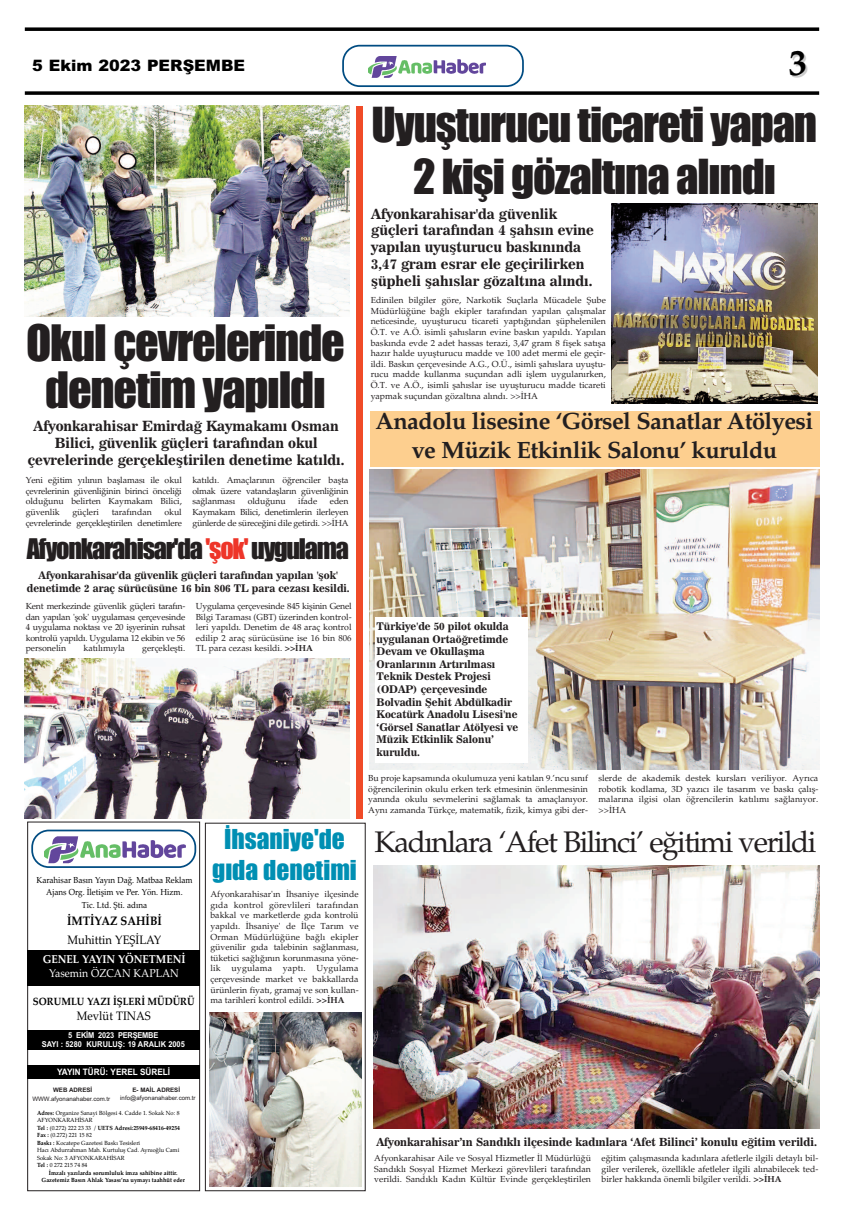
<style>
.page{position:relative;width:844px;height:1216px;background:#fff}
.page>*{position:absolute;margin:0;border:0;box-sizing:border-box;transform-origin:0 0}
.t1{font:46.38px/46.4px "Impact";letter-spacing:-.025em;color:#231f20;text-align:center}
.t2{font:44.62px/51.6px "Impact";letter-spacing:-.025em;color:#231f20;text-align:center}
.t3{font:700 36.57px "Palatino";color:#000}
.t4{font:29.75px "Palatino";letter-spacing:-.05em;color:#231f20}
.t5{font:26.25px "Impact";letter-spacing:-.05em;color:#231f20}
.t6{font:25.38px/30.4px "Impact";color:#008fb3;text-align:center}
.t7{font:700 23.62px/28.6px "Palatino";letter-spacing:-.025em;color:#231f20;text-align:center}
.t8{font:900 15.75px "Arial";color:#000}
.t9{font:14px/16.8px "News 706 BT Bold C";color:#231f20;text-align:center}
.t10{font:12.25px "Palatino Linotype";color:#000;scale:.92 1}
.t11{font:700 12.25px "Palatino Linotype";color:#000;scale:.92 1}
.t12{font:700 11.38px "Palatino Linotype";color:#fff;scale:.92 1}
.t13{font:11.38px "Palatino Linotype";color:#fff;scale:.92 1}
.t14{font:11.11px "News 706 BT Bold C";color:#231f20}
.t15{font:10.5px/12.6px "News 706 BT Bold C";color:#231f20;text-align:center}
.t16{font:700 10.5px "Palatino Linotype";color:#000;scale:.92 1}
.t17{font:700 8.84px "Arial";color:#fff;scale:.92 1}
.t18{font:8.75px/10.6px "Palatino";color:#231f20;text-align:justify}
.t19{font:8.75px/12.4px "Palatino Linotype";color:#000;text-align:center;scale:.92 1}
.t20{font:8.75px/10.6px "Palatino";letter-spacing:-.025em;color:#231f20;text-align:right}
.t21{font:700 8.05px/9.7px "Arial";color:#fff;text-align:center;scale:.92 1}
.t22{font:6.12px "Arial";color:#231f20}
.t23{font:700 6.12px "Arial";color:#231f20}
.t24{font:5.95px/7.5px "Palatino Linotype";color:#000;scale:.96 1}
.t25{font:700 5.95px/7.5px "Palatino Linotype";color:#000;text-align:center;scale:.96 1}
.s1{color:#ee3529}
.s2{font-weight:700}
</style>
<div class="page">
<div style="left:27px;top:821px;width:173px;height:370px;border:1px solid #231f20"></div>
<div style="left:27px;top:1065px;width:173px;height:13px;background:#000"></div>
<div style="left:27px;top:1030px;width:172px;height:20px;background:#000"></div>
<div style="left:27px;top:949px;width:173px;height:36px;background:#000"></div>
<svg style="left:342px;top:45px;width:181px;height:42px"></svg>
<img style="left:369px;top:54px;width:116px;height:26px">
<svg style="left:25px;top:91px;width:794px;height:4px;background:#1f1f1f"></svg>
<svg style="left:25px;top:27px;width:794px;height:4px;background:#1f1f1f"></svg>
<svg style="left:31px;top:829px;width:165px;height:39px"></svg>
<img style="left:25px;top:105px;width:324px;height:212px">
<img style="left:25px;top:659px;width:324px;height:159px">
<div style="left:356px;top:107px;width:6px;height:712px;background:#f04b28"></div>
<img style="left:611px;top:203px;width:205px;height:200px">
<div style="left:370px;top:411px;width:449px;height:55px;background:#fdcf8f"></div>
<img style="left:370px;top:469px;width:449px;height:300px">
<div style="left:375px;top:617px;width:152px;height:146px;background:#fff"></div>
<div style="left:205px;top:822px;width:160px;height:369px;border:1px solid #231f20"></div>
<img style="left:209px;top:1012px;width:153px;height:174px">
<img style="left:373px;top:865px;width:446px;height:263px">
<h3 class="t8" style="left:32px;top:57px;width:214px">5 Ekim 2023 PERŞEMBE</h3>
<h3 class="t3" style="left:788px;top:41px;width:20px">3</h3>
<h1 class="t1" style="left:26px;top:322px;width:320px">Okul çevrelerinde denetim yapıldı</h1>
<h3 class="t9" style="left:28px;top:417px;width:318px">Afyonkarahisar Emirdağ Kaymakamı Osman<br>Bilici, güvenlik güçleri tarafından okul çevrelerinde gerçekleştirilen denetime katıldı.</h3>
<p class="t18" style="left:26px;top:475px;width:158px">Yeni eğitim yılının başlaması ile okul çevrelerinin güvenliğinin birinci önceliği olduğunu belirten Kaymakam Bilici, güvenlik</p>
<p class="t18" style="left:192px;top:475px;width:158px">katıldı. Amaçlarının öğrenciler başta olmak üzere vatandaşların güvenliğinin sağlanması</p>
<p class="t18" style="left:247px;top:496px;width:40px">olduğunu</p>
<p class="t18" style="left:298px;top:496px;width:21px">ifade</p>
<p class="t18" style="left:192px;top:496px;width:158px;text-indent:137px">eden Kaymakam Bilici, denetimlerin ilerleyen günlerde de süreceğini dile getirdi. &gt;&gt;İHA</p>
<p class="t18" style="left:72px;top:506px;width:28px">güçleri</p>
<p class="t18" style="left:112px;top:506px;width:41px">tarafından</p>
<p class="t20" style="left:26px;top:506px;width:158px">okul<br>çevrelerinde gerçekleştirilen denetimlere</p>
<h3 class="t5" style="left:27px;top:535px;width:324px">Afyonkarahisar'da<span class="s1">'şok'</span>uygulama</h3>
<p class="t15" style="left:27px;top:569px;width:324px">Afyonkarahisar'da güvenlik güçleri tarafından yapılan 'şok' denetimde 2 araç sürücüsüne 16 bin 806 TL para cezası kesildi.</p>
<p class="t18" style="left:26px;top:600px;width:161px">Kent merkezinde güvenlik güçleri tarafın&shy;dan yapılan 'şok' uygulaması çerçevesinde 4 uygulama noktası ve 20 işyerinin ruhsat kontrolü yapıldı. Uygulama 12 ekibin ve 56 personelin</p>
<p class="t18" style="left:84px;top:643px;width:43px">katılımıyla</p>
<p class="t18" style="left:142px;top:643px;width:45px">gerçekleşti.</p>
<p class="t18" style="left:196px;top:600px;width:157px">Uygulama çerçevesinde 845 kişinin Genel Bilgi Taraması (GBT) üzerinden kontrol&shy;leri yapıldı. Denetim de 48 araç kontrol edilip 2 araç sürücüsüne ise 16 bin 806<br>TL para cezası kesildi. <span class="s2">&gt;&gt;İHA</span></p>
<p class="t19" style="left:37px;top:873px;width:171px">Karahisar Basın Yayın Dağ. Matbaa Reklam<br>Ajans Org. İletişim ve Per. Yön. Hizm.<br>Tic. Ltd. Şti. adına</p>
<h3 class="t11" style="left:67px;top:913px;width:105px">İMTİYAZ SAHİBİ</h3>
<h3 class="t10" style="left:68px;top:932px;width:103px">Muhittin YEŞİLAY</h3>
<h3 class="t12" style="left:43px;top:952px;width:157px">GENEL YAYIN YÖNETMENİ</h3>
<h3 class="t13" style="left:49px;top:966px;width:142px">Yasemin ÖZCAN KAPLAN</h3>
<p class="t16" style="left:33px;top:995px;width:177px">SORUMLU YAZI İŞLERİ MÜDÜRÜ</p>
<h3 class="t10" style="left:77px;top:1008px;width:82px">Mevlüt TINAS</h3>
<p class="t21" style="left:42px;top:1030px;width:157px">5 EKİM 2023 PERŞEMBE<br>SAYI : 5280 KURULUŞ: 19 ARALIK 2005</p>
<p class="t17" style="left:57px;top:1066px;width:124px">YAYIN TÜRÜ: YEREL SÜRELİ</p>
<p class="t23" style="left:53px;top:1086px;width:41px">WEB ADRESİ</p>
<p class="t23" style="left:132px;top:1086px;width:49px">E- MAİL ADRESİ</p>
<p class="t22" style="left:32px;top:1095px;width:79px">WWW.afyonanahaber.com.tr</p>
<p class="t22" style="left:120px;top:1094px;width:77px">info@afyonanahaber.com.tr</p>
<p class="t24" style="left:37px;top:1108px;width:150px"><span class="s2">Adres:</span> Organize Sanayi Bölgesi 4. Cadde 1. Sokak No: 8<br>AFYONKARAHİSAR<br><span class="s2">Tel :</span> (0.272) 222 23 33 / <span class="s2">UETS Adresi:25949-68416-49254<br>Fax :</span> (0.272) 221 15 82<br><span class="s2">Baskı :</span> Kocatepe Gazetesi Baskı Tesisleri<br>Hacı Abdurrahman Mah. Kurtuluş Cad. Aynıoğlu Cami Sokak No: 3 AFYONKARAHİSAR<br><span class="s2">Tel :</span> 0 272 215 74 84</p>
<p class="t25" style="left:42px;top:1168px;width:151px">İmzalı yazılarda sorumluluk imza sahibine aittir.<br>Gazetemiz Basın Ahlak Yasası’na uymayı taahhüt eder</p>
<h3 class="t6" style="left:212px;top:825px;width:146px">İhsaniye'de gıda denetimi</h3>
<p class="t18" style="left:210px;top:888px;width:150px">Afyonkarahisar'ın İhsaniye ilçesinde gıda kontrol görevlileri tarafından bakkal ve marketlerde gıda kontrolü yapıldı. İhsaniye' de İlçe Tarım ve Orman Müdürlüğüne bağlı ekipler güvenilir gıda talebinin sağlanması, tüketici sağlığının korunmasına yöne&shy;lik uygulama yaptı. Uygulama çerçevesinde market ve bakkallarda ürünlerin fiyatı, gramaj ve son kullan&shy;ma tarihleri kontrol edildi. <span class="s2">&gt;&gt;İHA</span></p>
<h2 class="t2" style="left:371px;top:101px;width:447px">Uyuşturucu ticareti yapan<br>2 kişi gözaltına alındı</h2>
<h3 class="t9" style="left:371px;top:205px;width:224px;text-align:left">Afyonkarahisar'da güvenlik güçleri tarafından 4 şahsın evine yapılan uyuşturucu baskınında 3,47 gram esrar ele geçirilirken şüpheli şahıslar gözaltına alındı.</h3>
<p class="t18" style="left:370px;top:295px;width:236px">Edinilen bilgiler göre, Narkotik Suçlarla Mücadele Şube Müdürlüğüne bağlı ekipler tarafından yapılan çalışmalar neticesinde, uyuşturucu ticareti yaptığından şüphelenilen Ö.T. ve A.Ö. isimli şahısların evine baskın yapıldı. Yapılan baskında evde 2 adet hassas terazi, 3,47 gram 8 fişek satışa hazır halde uyuşturucu madde ve 100 adet mermi ele geçir&shy;ildi. Baskın çerçevesinde A.G., O.Ü., isimli şahıslara uyuştu&shy;rucu madde kullanma suçundan adli işlem uygulanırken, Ö.T. ve A.Ö., isimli şahıslar ise uyuşturucu madde ticareti yapmak suçundan gözaltına alındı. &gt;&gt;İHA</p>
<h3 class="t7" style="left:375px;top:407px;width:439px">Anadolu lisesine ‘Görsel Sanatlar Atölyesi ve Müzik Etkinlik Salonu’ kuruldu</h3>
<p class="t15" style="left:376px;top:620px;width:143px;text-align:left">Türkiye'de 50 pilot okulda uygulanan Ortaöğretimde<br>Devam ve Okullaşma<br>Oranlarının Artırılması<br>Teknik Destek Projesi (ODAP) çerçevesinde<br>Bolvadin Şehit Abdülkadir<br>Kocatürk Anadolu Lisesi'ne ‘Görsel Sanatlar Atölyesi ve<br>Müzik Etkinlik Salonu’ kuruldu.</p>
<p class="t18" style="left:368px;top:772px;width:221px">Bu proje kapsamında okulumuza yeni katılan 9.’ncu sınıf öğrencilerinin okulu erken terk etmesinin önlenmesinin yanında okulu sevmelerini sağlamak ta amaçlanıyor.<br>Aynı zamanda Türkçe, matematik, fizik, kimya gibi der-</p>
<p class="t18" style="left:598px;top:772px;width:221px">slerde de akademik destek kursları veriliyor. Ayrıca robotik kodlama, 3D yazıcı ile tasarım ve baskı çalış&shy;malarına ilgisi olan öğrencilerin katılımı sağlanıyor. &gt;&gt;İHA</p>
<h3 class="t4" style="left:374px;top:824px;width:443px">Kadınlara ‘Afet Bilinci’ eğitimi verildi</h3>
<p class="t14" style="left:376px;top:1135px;width:442px">Afyonkarahisar’ın Sandıklı ilçesinde kadınlara ‘Afet Bilinci’ konulu eğitim verildi.</p>
<p class="t18" style="left:374px;top:1152px;width:218px">Afyonkarahisar Aile ve Sosyal Hizmetler İl Müdürlüğü Sandıklı Sosyal Hizmet Merkezi görevlileri tarafından verildi. Sandıklı Kadın Kültür Evinde gerçekleştirilen</p>
<p class="t18" style="left:601px;top:1152px;width:218px">eğitim çalışmasında kadınlara afetlerle ilgili detaylı bil&shy;giler verilerek, özellikle afetleler ilgili alınabilecek ted&shy;birler hakkında önemli bilgiler verildi. <span class="s2">&gt;&gt;İHA</span></p>
</div>
